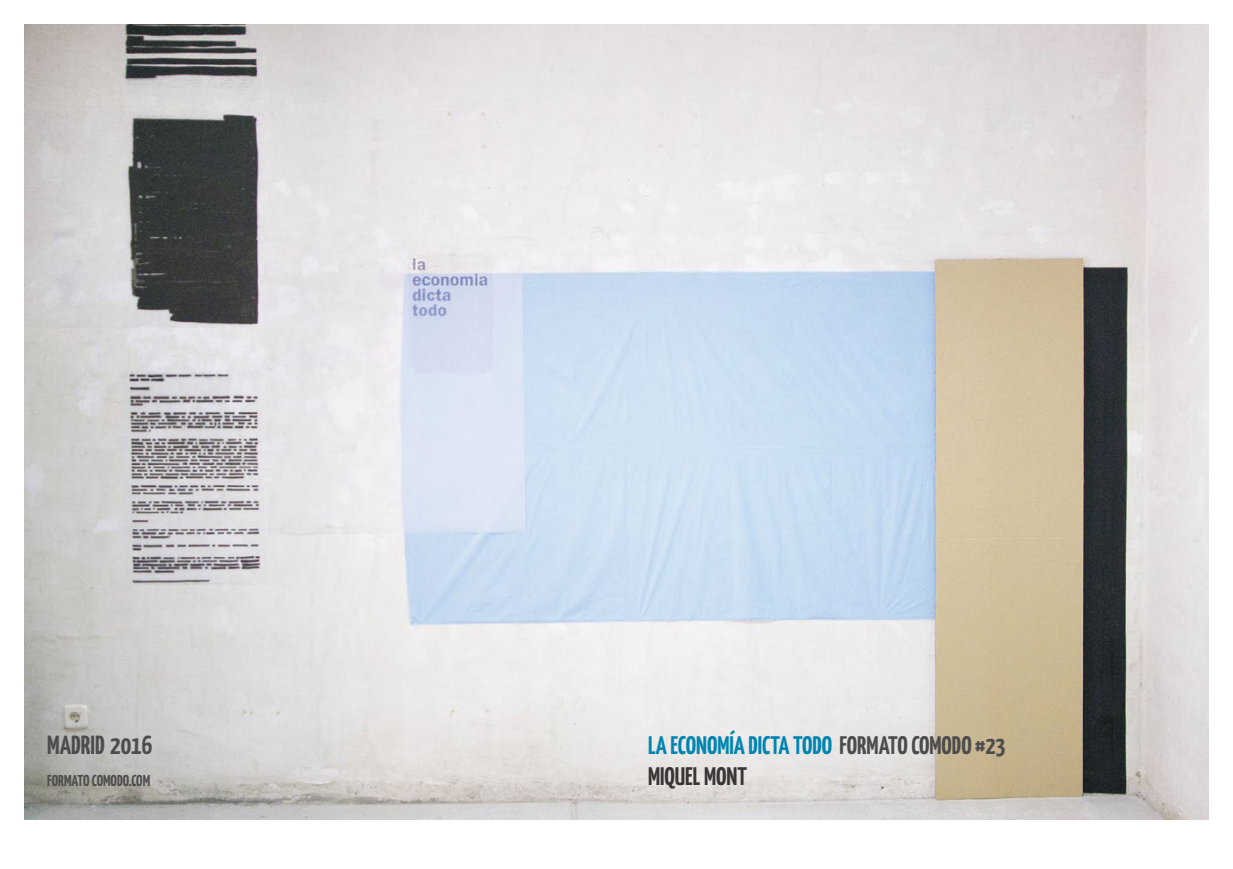
<style>
.page{position:relative;width:1233px;height:869px;background:#fff}
.page>*{position:absolute;margin:0;border:0;box-sizing:border-box;transform-origin:0 0}
.t1{font:700 26.25px "Yanone Kaffeesatz";color:#4e4b4c}
.t2{font:700 25.38px/30.4px "Yanone Kaffeesatz";color:#0085b0}
.t3{font:700 15.75px "Yanone Kaffeesatz";color:#4e4b4c}
.s1{color:#4e4b4c}
.s2{color:#393535}
</style>
<div class="page">
<img style="left:25px;top:25px;width:1183px;height:794px">
<p class="t1" style="left:47px;top:728px;width:106px">MADRID 2016</p>
<p class="t3" style="left:47px;top:770px;width:105px">FORMATO COMODO.COM</p>
<p class="t2" style="left:648px;top:729px;width:359px">LA ECONOMÍA DICTA TODO <span class="s1">FORMATO COMODO #23<br></span><span class="s2">MIQUEL MONT</span></p>
</div>
